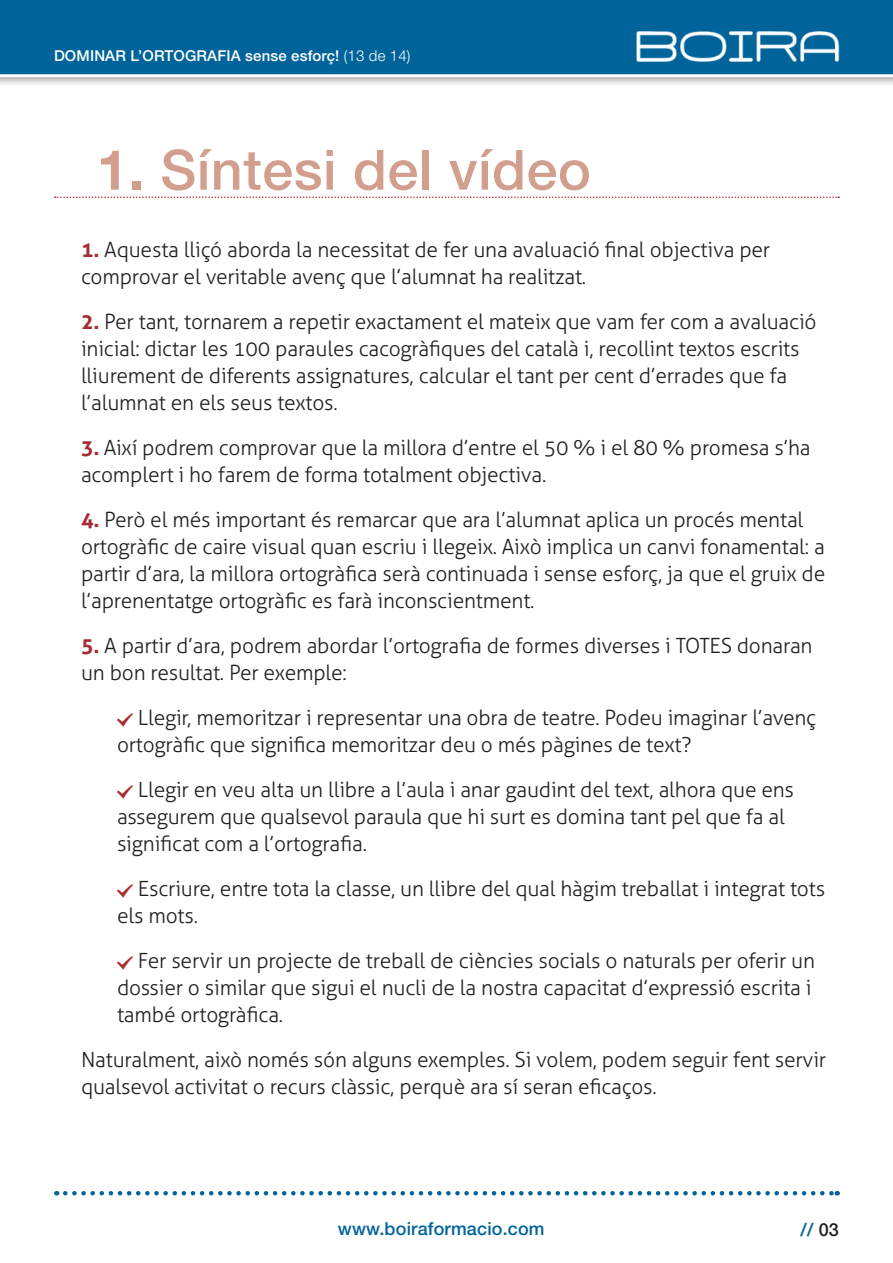
<style>
.page{position:relative;width:893px;height:1263px;background:#fff}
.page>*{position:absolute;margin:0;border:0;box-sizing:border-box;transform-origin:0 0}
.t1{font:500 55.5px "Helvetica Neue LT Std";letter-spacing:.01em;color:#d29f8f}
.t2{font:300 21px/27px "Aller";letter-spacing:-.01em;color:#231f20}
.t3{font:500 18px "Helvetica Neue LT Std";letter-spacing:.01em;color:#00649b}
.t4{font:500 15px "Helvetica Neue LT Std";letter-spacing:.01em;color:#fff}
.s1{font-weight:300}
.s2{font-weight:700}
.s3{font-weight:700;color:#a52c31}
.s4{color:#231f20}
</style>
<div class="page">
<div style="left:0;top:0;width:893px;height:87px;background:#231f20;opacity:.5"></div>
<div style="left:0;top:0;width:893px;height:77px;background:#00649b"></div>
<img style="left:621px;top:19px;width:231px;height:56px">
<svg style="left:65px;top:1191px;width:773px;height:4px"></svg>
<svg style="left:55px;top:197px;width:784px;height:1px"></svg>
<p class="t4" style="left:54px;top:47px;width:358px">DOMINAR L’ORTOGRAFIA sense esforç! <span class="s1">(13 de 14)</span></p>
<p class="t1" style="left:97px;top:137px;width:495px"><span class="s2">1.</span> Síntesi del vídeo</p>
<p class="t2" style="left:81px;top:236px;width:691px"><span class="s3">1.</span> Aquesta lliçó aborda la necessitat de fer una avaluació final objectiva per comprovar el veritable avenç que l’alumnat ha realitzat.</p>
<p class="t2" style="left:81px;top:308px;width:737px"><span class="s3">2.</span> Per tant, tornarem a repetir exactament el mateix que vam fer com a avaluació inicial: dictar les 100 paraules cacogràfiques del català i, recollint textos escrits lliurement de diferents assignatures, calcular el tant per cent d’errades que fa l’alumnat en els seus textos.</p>
<p class="t2" style="left:81px;top:434px;width:731px"><span class="s3">3.</span> Així podrem comprovar que la millora d’entre el 50 % i el 80 % promesa s’ha acomplert i ho farem de forma totalment objectiva.</p>
<p class="t2" style="left:81px;top:506px;width:746px"><span class="s3">4.</span> Però el més important és remarcar que ara l’alumnat aplica un procés mental ortogràfic de caire visual quan escriu i llegeix. Això implica un canvi fonamental: a partir d’ara, la millora ortogràfica serà continuada i sense esforç, ja que el gruix de l’aprenentatge ortogràfic es farà inconscientment.</p>
<p class="t2" style="left:81px;top:632px;width:733px"><span class="s3">5.</span> A partir d’ara, podrem abordar l’ortografia de formes diverses i TOTES donaran un bon resultat. Per exemple:</p>
<p class="t2" style="left:117px;top:704px;width:701px;text-indent:21px">Llegir, memoritzar i representar una obra de teatre. Podeu imaginar l’avenç ortogràfic que significa memoritzar deu o més pàgines de text?</p>
<p class="t2" style="left:117px;top:776px;width:679px;text-indent:21px">Llegir en veu alta un llibre a l’aula i anar gaudint del text, alhora que ens assegurem que qualsevol paraula que hi surt es domina tant pel que fa al significat com a l’ortografia.</p>
<p class="t2" style="left:117px;top:875px;width:710px;text-indent:21px">Escriure, entre tota la classe, un llibre del qual hàgim treballat i integrat tots els mots.</p>
<p class="t2" style="left:117px;top:947px;width:700px;text-indent:21px">Fer servir un projecte de treball de ciències socials o naturals per oferir un dossier o similar que sigui el nucli de la nostra capacitat d’expressió escrita i també ortogràfica.</p>
<p class="t2" style="left:81px;top:1046px;width:747px">Naturalment, això només són alguns exemples. Si volem, podem seguir fent servir qualsevol activitat o recurs clàssic, perquè ara sí seran eficaços.</p>
<p class="t3" style="left:338px;top:1218px;width:208px">www.boiraformacio.com</p>
<p class="t3" style="left:801px;top:1218px;width:40px">// <span class="s4">03</span></p>
</div>
